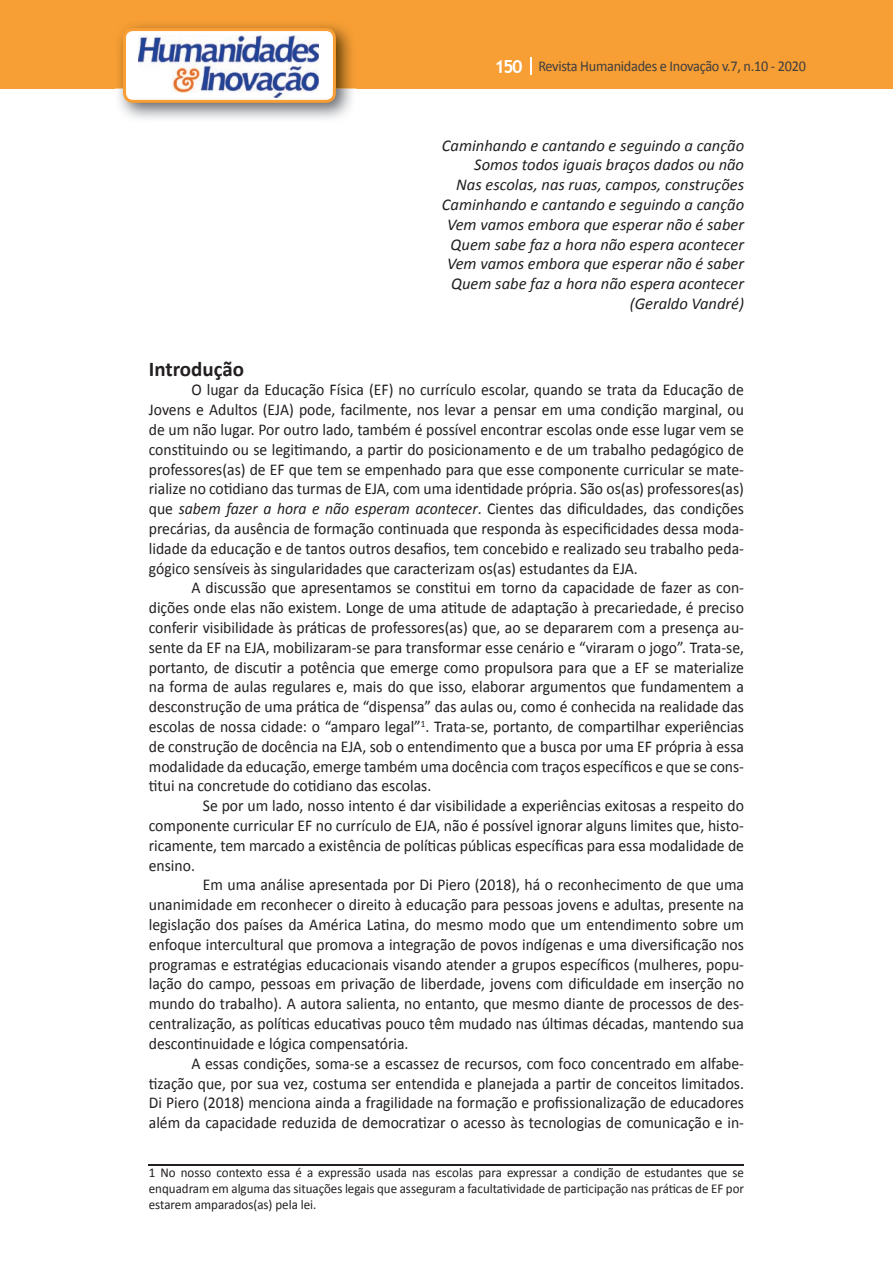
<style>
.page{position:relative;width:893px;height:1263px;background:#fff}
.page>*{position:absolute;margin:0;border:0;box-sizing:border-box;transform-origin:0 0}
.t1{font:700 21px "Calibri";color:#231f20}
.t2{font:16.5px/19.8px "Calibri";color:#231f20;text-align:justify;scale:.95 1}
.t3{font:italic 16.5px/19.8px "Calibri";color:#1f2020;text-align:right}
.t4{font:15px "Calibri";letter-spacing:-.02em;color:#3e3e3f;scale:.95 1}
.t5{font:13.5px/16.2px "Calibri";color:#231f20;text-align:justify;scale:.96 1}
.s1{font-family:"Trebuchet MS";font-weight:700;font-size:18px;color:#fff}
.s2{font-style:italic}
</style>
<div class="page">
<div style="left:0;top:0;width:893px;height:88px;background:#f79e34"></div>
<svg style="left:530px;top:57px;width:2px;height:18px"></svg>
<img style="left:115px;top:24px;width:241px;height:95px">
<svg style="left:123px;top:28px;width:213px;height:75px"></svg>
<hr style="left:149px;top:1164px;width:595px;height:1px;background:#231f20">
<p class="t4" style="left:495px;top:57px;width:329px"><span class="s1">150</span> Revista Humanidades e Inovação v.7, n.10 - 2020</p>
<p class="t3" style="left:442px;top:135px;width:304px">Caminhando e cantando e seguindo a canção Somos todos iguais braços dados ou não<br>Nas escolas, nas ruas, campos, construções Caminhando e cantando e seguindo a canção Vem vamos embora que esperar não é saber Quem sabe faz a hora não espera acontecer Vem vamos embora que esperar não é saber Quem sabe faz a hora não espera acontecer (Geraldo Vandré)</p>
<p class="t1" style="left:149px;top:355px;width:97px">Introdução</p>
<p class="t2" style="left:149px;top:380px;width:628px;text-indent:43px">O lugar da Educação Física (EF) no currículo escolar, quando se trata da Educação de Jovens e Adultos (EJA) pode, facilmente, nos levar a pensar em uma condição marginal, ou de um não lugar. Por outro lado, também é possível encontrar escolas onde esse lugar vem se constituindo ou se legitimando, a partir do posicionamento e de um trabalho pedagógico de professores(as) de EF que tem se empenhado para que esse componente curricular se mate&shy;rialize no cotidiano das turmas de EJA, com uma identidade própria. São os(as) professores(as) que <span class="s2">sabem fazer a hora e não esperam acontecer</span>. Cientes das dificuldades, das condições precárias, da ausência de formação continuada que responda às especificidades dessa moda&shy;lidade da educação e de tantos outros desafios, tem concebido e realizado seu trabalho peda&shy;gógico sensíveis às singularidades que caracterizam os(as) estudantes da EJA.</p>
<p class="t2" style="left:149px;top:578px;width:628px;text-indent:43px">A discussão que apresentamos se constitui em torno da capacidade de fazer as con&shy;dições onde elas não existem. Longe de uma atitude de adaptação à precariedade, é preciso conferir visibilidade às práticas de professores(as) que, ao se depararem com a presença au&shy;sente da EF na EJA, mobilizaram-se para transformar esse cenário e “viraram o jogo”. Trata-se, portanto, de discutir a potência que emerge como propulsora para que a EF se materialize na forma de aulas regulares e, mais do que isso, elaborar argumentos que fundamentem a desconstrução de uma prática de “dispensa” das aulas ou, como é conhecida na realidade das escolas de nossa cidade: o “amparo legal”<sup>1</sup>. Trata-se, portanto, de compartilhar experiências de construção de docência na EJA, sob o entendimento que a busca por uma EF própria à essa modalidade da educação, emerge também uma docência com traços específicos e que se cons&shy;titui na concretude do cotidiano das escolas.</p>
<p class="t2" style="left:149px;top:796px;width:628px;text-indent:54px">Se por um lado, nosso intento é dar visibilidade a experiências exitosas a respeito do componente curricular EF no currículo de EJA, não é possível ignorar alguns limites que, histo&shy;ricamente, tem marcado a existência de políticas públicas específicas para essa modalidade de ensino.</p>
<p class="t2" style="left:149px;top:875px;width:628px;text-indent:54px">Em uma análise apresentada por Di Piero (2018), há o reconhecimento de que uma unanimidade em reconhecer o direito à educação para pessoas jovens e adultas, presente na legislação dos países da América Latina, do mesmo modo que um entendimento sobre um enfoque intercultural que promova a integração de povos indígenas e uma diversificação nos programas e estratégias educacionais visando atender a grupos específicos (mulheres, popu&shy;lação do campo, pessoas em privação de liberdade, jovens com dificuldade em inserção no mundo do trabalho). A autora salienta, no entanto, que mesmo diante de processos de des&shy;centralização, as políticas educativas pouco têm mudado nas últimas décadas, mantendo sua descontinuidade e lógica compensatória.</p>
<p class="t2" style="left:149px;top:1053px;width:628px;text-indent:43px">A essas condições, soma-se a escassez de recursos, com foco concentrado em alfabe&shy;tização que, por sua vez, costuma ser entendida e planejada a partir de conceitos limitados.<br>Di Piero (2018) menciona ainda a fragilidade na formação e profissionalização de educadores além da capacidade reduzida de democratizar o acesso às tecnologias de comunicação e in-</p>
<p class="t5" style="left:149px;top:1164px;width:621px">1 No nosso contexto essa é a expressão usada nas escolas para expressar a condição de estudantes que se enquadram em alguma das situações legais que asseguram a facultatividade de participação nas práticas de EF por estarem amparados(as) pela lei.</p>
</div>
